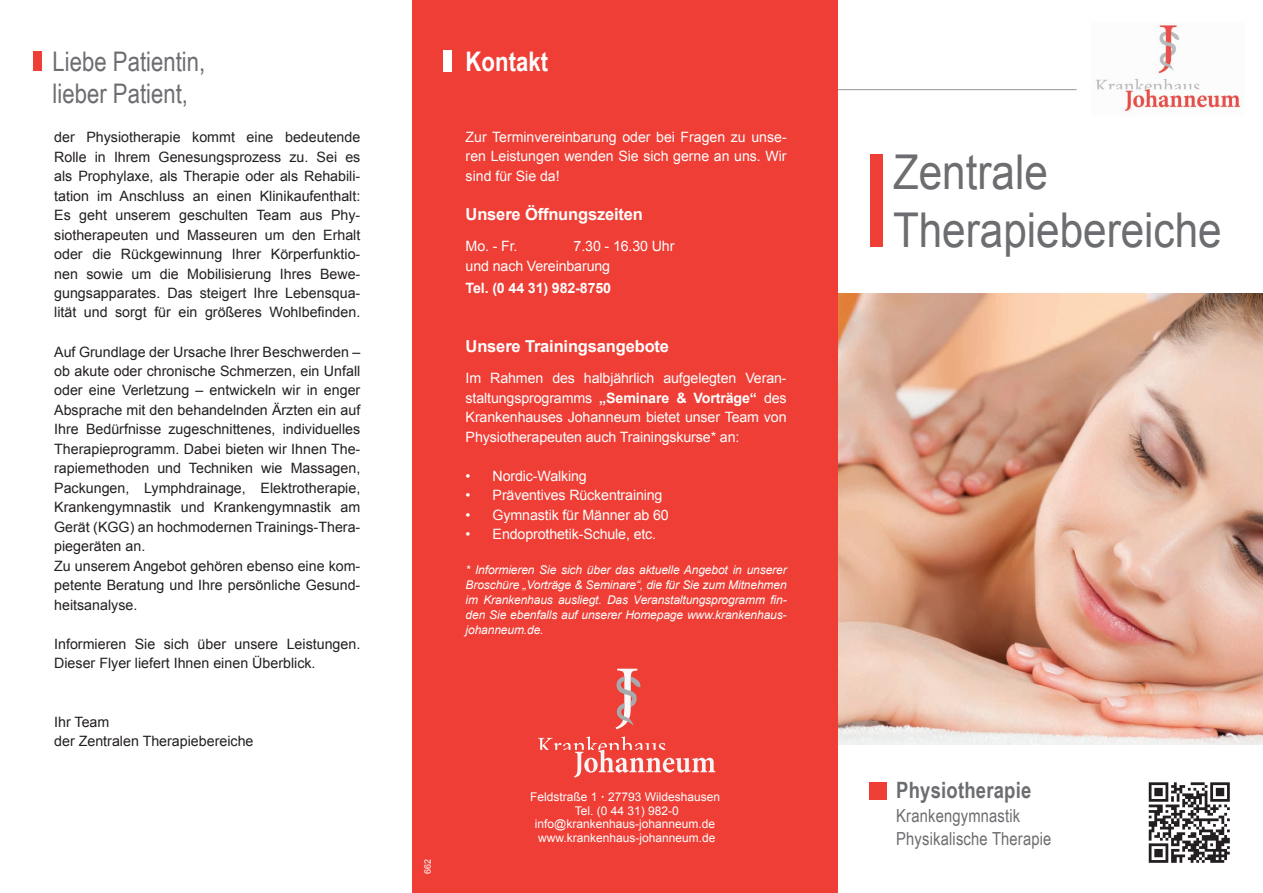
<style>
.page{position:relative;width:1263px;height:893px;background:#fff}
.page>*{position:absolute;margin:0;border:0;box-sizing:border-box;transform-origin:0 0}
.t1{font:48px/57.6px "Arial";color:#6c6d70;scale:.88 1}
.t2{font:27px/32.4px "Arial Narrow";color:#6c6d70}
.t3{font:700 27px "Arial Narrow";color:#fff}
.t4{font:700 22.5px "Arial Narrow";letter-spacing:.01em;color:#6c6d70}
.t5{font:18px/22.5px "Arial Narrow";letter-spacing:.01em;color:#6c6d70}
.t6{font:700 16.5px "Arial";letter-spacing:-.01em;color:#fff}
.t7{font:14.25px/19.5px "Arial";color:#231f20}
.t8{font:14.25px/19.5px "Arial";letter-spacing:-.01em;color:#fff;text-align:justify}
.t9{font:700 14.25px "Arial";letter-spacing:-.01em;color:#fff}
.t10{font:italic 12px/15px "Arial";letter-spacing:-.01em;color:#fff;text-align:justify}
.t11{font:12px/13.5px "Arial";color:#fff;text-align:center}
.t12{font:9px "Arial";color:#fff}
.s1{font-style:italic}
.s2{font-weight:700}
</style>
<div class="page">
<hr style="left:799px;top:89px;width:277px;height:1px;background:#939598">
<img style="left:837px;top:293px;width:426px;height:451px">
<div style="left:412px;top:0;width:425px;height:893px;background:#ee3e35"></div>
<div style="left:870px;top:154px;width:12px;height:93px;background:#ee3e35"></div>
<div style="left:443px;top:51px;width:9px;height:21px;background:#fff"></div>
<img style="left:1095px;top:23px;width:146px;height:89px">
<svg style="left:615px;top:669px;width:26px;height:60px"></svg>
<svg style="left:538px;top:736px;width:177px;height:41px"></svg>
<div style="left:33px;top:51px;width:8px;height:20px;background:#ee3e35"></div>
<div style="left:870px;top:782px;width:17px;height:17px;background:#ee3e35"></div>
<img style="left:1148px;top:782px;width:82px;height:81px">
<h2 class="t2" style="left:53px;top:44px;width:154px">Liebe Patientin, lieber Patient,</h2>
<p class="t7" style="left:54px;top:127px;width:308px;text-align:justify">der Physiotherapie kommt eine bedeutende Rolle in Ihrem Genesungsprozess zu. Sei es als Prophylaxe, als Therapie oder als Rehabili&shy;tation im Anschluss an einen Klinikaufenthalt:<br>Es geht unserem geschulten Team aus Phy&shy;siotherapeuten und Masseuren um den Erhalt oder die Rückgewinnung Ihrer Körperfunktio&shy;nen sowie um die Mobilisierung Ihres Bewe&shy;gungsapparates. Das steigert Ihre Lebensqua&shy;lität und sorgt für ein größeres Wohlbefinden.</p>
<p class="t7" style="left:54px;top:342px;width:308px">Auf Grundlage der Ursache Ihrer Beschwerden <span class="s1">– </span>ob akute oder chronische Schmerzen, ein Unfall oder eine Verletzung <span class="s1">–</span> entwickeln wir in enger Absprache mit den behandelnden Ärzten ein auf Ihre Bedürfnisse zugeschnittenes, individuelles Therapieprogramm. Dabei bieten wir Ihnen The&shy;rapiemethoden und Techniken wie Massagen, Packungen, Lymphdrainage, Elektrotherapie, Krankengymnastik und Krankengymnastik am Gerät (KGG) an hochmodernen Trainings-Thera&shy;piegeräten an.<br>Zu unserem Angebot gehören ebenso eine kom&shy;petente Beratung und Ihre persönliche Gesund&shy;heitsanalyse.</p>
<p class="t7" style="left:54px;top:634px;width:308px">Informieren Sie sich über unsere Leistungen.<br>Dieser Flyer liefert Ihnen einen Überblick.</p>
<p class="t7" style="left:54px;top:712px;width:201px">Ihr Team<br>der Zentralen Therapiebereiche</p>
<h2 class="t3" style="left:466px;top:41px;width:84px">Kontakt</h2>
<p class="t8" style="left:466px;top:127px;width:323px">Zur Terminvereinbarung oder bei Fragen zu unse&shy;ren Leistungen wenden Sie sich gerne an uns. Wir sind für Sie da!</p>
<p class="t6" style="left:466px;top:203px;width:179px">Unsere Öffnungszeiten</p>
<p class="t8" style="left:466px;top:236px;width:53px">Mo. - Fr.</p>
<p class="t8" style="left:466px;top:236px;width:210px;text-indent:108px">7.30 - 16.30 Uhr und nach Vereinbarung</p>
<p class="t9" style="left:466px;top:279px;width:147px">Tel. (0 44 31) 982-8750</p>
<p class="t6" style="left:466px;top:335px;width:205px">Unsere Trainingsangebote</p>
<p class="t8" style="left:466px;top:368px;width:323px">Im Rahmen des halbjährlich aufgelegten Veran&shy;staltungsprogramms <span class="s2">„Seminare &amp; Vorträge“</span> des Krankenhauses Johanneum bietet unser Team von Physiotherapeuten auch Trainingskurse* an:</p>
<p class="t8" style="left:466px;top:466px;width:123px">• Nordic-Walking</p>
<p class="t8" style="left:466px;top:485px;width:198px">• Präventives Rückentraining</p>
<p class="t8" style="left:466px;top:505px;width:205px">• Gymnastik für Männer ab 60</p>
<p class="t8" style="left:466px;top:524px;width:192px">• Endoprothetik-Schule, etc.</p>
<p class="t10" style="left:466px;top:562px;width:323px">* Informieren Sie sich über das aktuelle Angebot in unserer Broschüre „Vorträge &amp; Seminare“, die für Sie zum Mitnehmen im Krankenhaus ausliegt. Das Veranstaltungsprogramm fin&shy;den Sie ebenfalls auf unserer Homepage www.krankenhaus&shy;johanneum.de.</p>
<p class="t12" style="left:422px;top:874px;width:17px;rotate:-90deg">662</p>
<p class="t11" style="left:530px;top:790px;width:192px">Feldstraße 1 <span class="s2">·</span> 27793 Wildeshausen<br>Tel. (0 44 31) 982-0 info@krankenhaus-johanneum.de www.krankenhaus-johanneum.de</p>
<h1 class="t1" style="left:893px;top:144px;width:375px">Zentrale<br>Therapiebereiche</h1>
<h3 class="t4" style="left:896px;top:773px;width:137px">Physiotherapie</h3>
<p class="t5" style="left:896px;top:804px;width:157px">Krankengymnastik<br>Physikalische Therapie</p>
</div>
